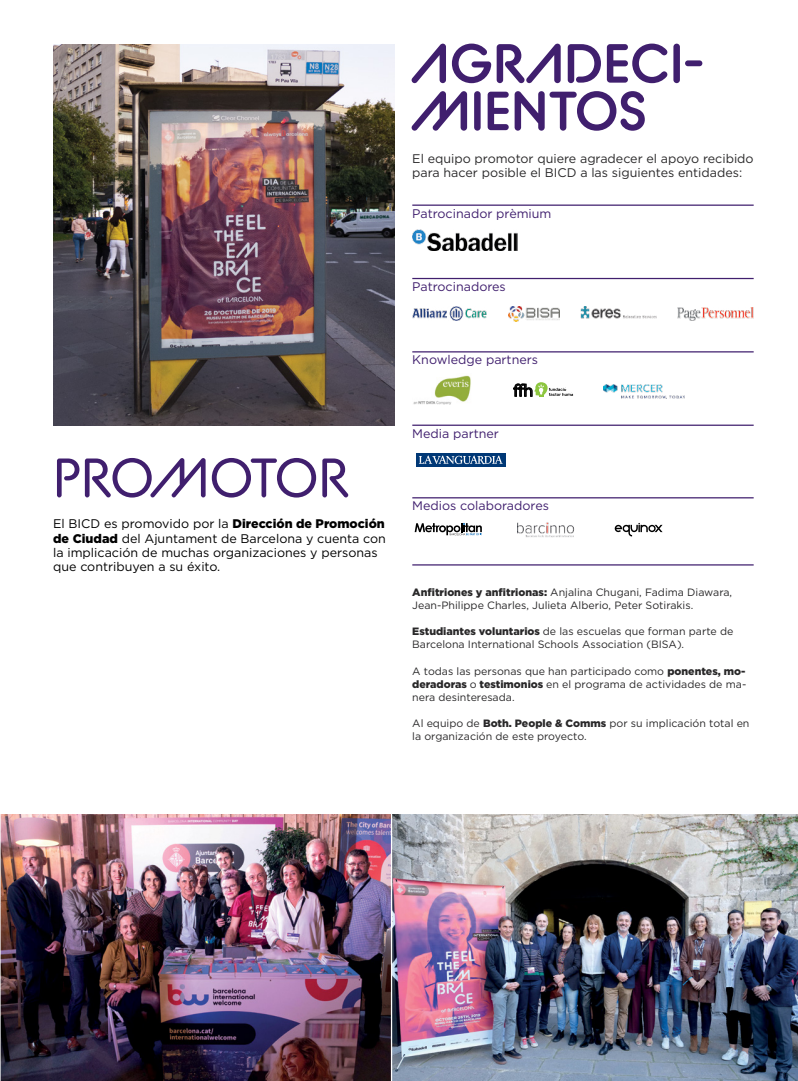
<style>
.page{position:relative;width:798px;height:1081px;background:#fff}
.page>*{position:absolute;margin:0;border:0;box-sizing:border-box;transform-origin:0 0}
.t1{font:700 55px/47.5px "BC Alphapipe TSB";color:#401f6e}
.t2{font:55px "BC Alphapipe RB";letter-spacing:-.035em;color:#401f6e}
.t3{font:17.12px "Alte Haas Grotesk";color:#000;scale:1.08 1}
.t4{font:12.5px/14.4px "Gotham";color:#000}
.t5{font:12.5px/14.4px "Gotham";color:#292829}
.t6{font:12.5px "Gotham";color:#401f6e}
.t7{font:10.62px/13.1px "Gotham";color:#292829}
.s1{font-weight:900}
</style>
<div class="page">
<hr style="left:412px;top:204px;width:341px;height:2px;background:#401f6e">
<hr style="left:412px;top:278px;width:341px;height:1px;background:#401f6e">
<hr style="left:412px;top:351px;width:341px;height:1px;background:#401f6e">
<hr style="left:412px;top:424px;width:341px;height:2px;background:#401f6e">
<hr style="left:412px;top:497px;width:341px;height:1px;background:#401f6e">
<hr style="left:412px;top:564px;width:341px;height:1px;background:#401f6e">
<img style="left:412px;top:229px;width:105px;height:21px">
<div style="left:416px;top:453px;width:89px;height:13px;background:#003876"></div>
<svg style="left:419px;top:455px;width:83px;height:9px"></svg>
<svg style="left:614px;top:523px;width:48px;height:13px"></svg>
<img style="left:517px;top:522px;width:58px;height:15px">
<svg style="left:446px;top:522px;width:36px;height:14px"></svg>
<svg style="left:414px;top:523px;width:67px;height:12px"></svg>
<img style="left:603px;top:384px;width:81px;height:15px">
<img style="left:413px;top:375px;width:58px;height:30px">
<svg style="left:513px;top:383px;width:60px;height:14px"></svg>
<img style="left:53px;top:44px;width:341px;height:381px">
<img style="left:580px;top:306px;width:76px;height:13px">
<img style="left:412px;top:307px;width:74px;height:13px">
<img style="left:508px;top:306px;width:51px;height:16px">
<img style="left:677px;top:308px;width:76px;height:12px">
<img style="left:1px;top:814px;width:390px;height:267px">
<img style="left:392px;top:814px;width:405px;height:267px">
<h1 class="t2" style="left:53px;top:443px;width:297px">PROMOTOR</h1>
<p class="t4" style="left:53px;top:516px;width:334px">El BICD es promovido por la <span class="s1">Dirección de Promoción de Ciudad</span> del Ajuntament de Barcelona y cuenta con la implicación de muchas organizaciones y personas que contribuyen a su éxito.</p>
<h1 class="t1" style="left:411px;top:38px;width:294px">AGRADECI-<br>MIENTOS</h1>
<p class="t5" style="left:412px;top:151px;width:343px">El equipo promotor quiere agradecer el apoyo recibido para hacer posible el BICD a las siguientes entidades:</p>
<p class="t6" style="left:412px;top:205px;width:141px">Patrocinador prèmium</p>
<p class="t6" style="left:412px;top:279px;width:95px">Patrocinadores</p>
<p class="t6" style="left:412px;top:352px;width:127px">Knowledge partners</p>
<p class="t6" style="left:412px;top:425px;width:88px">Media partner</p>
<h2 class="t3" style="left:513px;top:382px;width:20px">ffh</h2>
<p class="t6" style="left:412px;top:498px;width:138px">Medios colaboradores</p>
<p class="t7" style="left:412px;top:585px;width:321px"><span class="s1">Anfitriones y anfitrionas:</span> Anjalina Chugani, Fadima Diawara,<br>Jean-Philippe Charles, Julieta Alberio, Peter Sotirakis.</p>
<p class="t7" style="left:412px;top:624px;width:322px"><span class="s1">Estudiantes voluntarios</span> de las escuelas que forman parte de<br>Barcelona International Schools Association (BISA).</p>
<p class="t7" style="left:412px;top:664px;width:335px;text-align:justify">A todas las personas que han participado como <span class="s1">ponentes, mo&shy;deradoras</span> o <span class="s1">testimonios</span> en el programa de actividades de ma&shy;nera desinteresada.</p>
<p class="t7" style="left:412px;top:716px;width:338px">Al equipo de <span class="s1">Both. People &amp; Comms</span> por su implicación total en la organización de este proyecto.</p>
</div>
